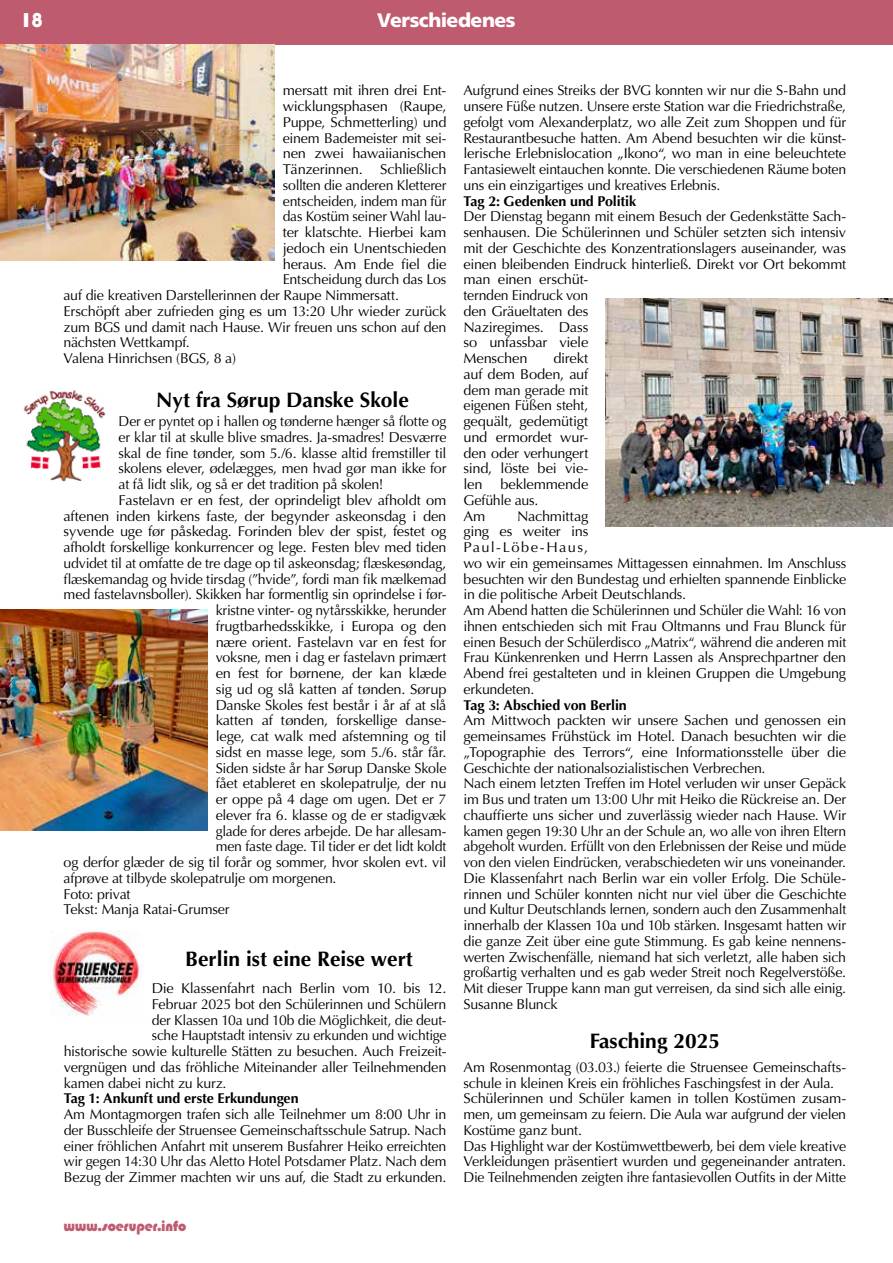
<style>
.page{position:relative;width:893px;height:1263px;background:#fff}
.page>*{position:absolute;margin:0;border:0;box-sizing:border-box;transform-origin:0 0}
.t1{font:700 21px "Optima";color:#000}
.t2{font:900 19.5px "Frutiger LT Std";letter-spacing:-.025em;color:#fff}
.t3{font:900 19.5px "Blippo BT";color:#fff}
.t4{font:14.25px/15.8px "Optima";letter-spacing:-.015em;color:#000}
.t5{font:700 14.25px "Optima";letter-spacing:-.005em;color:#000}
.t6{font:900 14.25px "Blippo BT";color:#bf5b6f}
</style>
<div class="page">
<div style="left:0;top:0;width:893px;height:45px;background:#bf5b6f"></div>
<img style="left:0;top:45px;width:274px;height:215px">
<img style="left:23px;top:388px;width:83px;height:93px">
<img style="left:0;top:609px;width:207px;height:221px">
<img style="left:50px;top:930px;width:92px;height:86px">
<img style="left:605px;top:299px;width:288px;height:228px">
<h2 class="t3" style="left:21px;top:8px;width:23px">18</h2>
<h2 class="t2" style="left:377px;top:9px;width:140px">Verschiedenes</h2>
<p class="t4" style="left:283px;top:83px;width:165px">mersatt mit ihren drei Ent-</p>
<p class="t4" style="left:283px;top:98px;width:165px">wicklungsphasen (Raupe,</p>
<p class="t4" style="left:283px;top:114px;width:165px">Puppe, Schmetterling) und</p>
<p class="t4" style="left:283px;top:130px;width:165px">einem Bademeister mit sei-</p>
<p class="t4" style="left:283px;top:146px;width:165px">nen zwei hawaiianischen</p>
<p class="t4" style="left:283px;top:161px;width:165px">Tänzerinnen. Schließlich</p>
<p class="t4" style="left:283px;top:177px;width:165px">sollten die anderen Kletterer</p>
<p class="t4" style="left:283px;top:193px;width:165px">entscheiden, indem man für</p>
<p class="t4" style="left:283px;top:209px;width:165px">das Kostüm seiner Wahl lau-</p>
<p class="t4" style="left:283px;top:224px;width:165px">ter klatschte. Hierbei kam</p>
<p class="t4" style="left:283px;top:240px;width:165px">jedoch ein Unentschieden</p>
<p class="t4" style="left:283px;top:256px;width:165px">heraus. Am Ende fiel die</p>
<p class="t4" style="left:283px;top:272px;width:165px">Entscheidung durch das Los</p>
<p class="t4" style="left:64px;top:287px;width:337px">auf die kreativen Darstellerinnen der Raupe Nimmersatt.</p>
<p class="t4" style="left:64px;top:303px;width:384px">Erschöpft aber zufrieden ging es um 13:20 Uhr wieder zurück</p>
<p class="t4" style="left:64px;top:319px;width:384px">zum BGS und damit nach Hause. Wir freuen uns schon auf den</p>
<p class="t4" style="left:64px;top:335px;width:128px">nächsten Wettkampf.</p>
<p class="t4" style="left:64px;top:350px;width:174px">Valena Hinrichsen (BGS, 8 a)</p>
<h1 class="t1" style="left:156px;top:388px;width:254px">Nyt fra Sørup Danske Skole</h1>
<p class="t4" style="left:119px;top:413px;width:329px">Der er pyntet op i hallen og tønderne hænger så flotte og</p>
<p class="t4" style="left:119px;top:429px;width:329px">er klar til at skulle blive smadres. Ja-smadres! Desværre</p>
<p class="t4" style="left:119px;top:445px;width:329px">skal de fine tønder, som 5./6. klasse altid fremstiller til</p>
<p class="t4" style="left:119px;top:461px;width:329px">skolens elever, ødelægges, men hvad gør man ikke for</p>
<p class="t4" style="left:119px;top:476px;width:267px">at få lidt slik, og så er det tradition på skolen!</p>
<p class="t4" style="left:119px;top:492px;width:329px">Fastelavn er en fest, der oprindeligt blev afholdt om</p>
<p class="t4" style="left:64px;top:508px;width:384px">aftenen inden kirkens faste, der begynder askeonsdag i den</p>
<p class="t4" style="left:64px;top:524px;width:384px">syvende uge før påskedag. Forinden blev der spist, festet og</p>
<p class="t4" style="left:64px;top:539px;width:384px">afholdt forskellige konkurrencer og lege. Festen blev med tiden</p>
<p class="t4" style="left:64px;top:555px;width:384px">udvidet til at omfatte de tre dage op til askeonsdag; flæskesøndag,</p>
<p class="t4" style="left:64px;top:571px;width:384px">flæskemandag og hvide tirsdag (”hvide”, fordi man fik mælkemad</p>
<p class="t4" style="left:64px;top:587px;width:384px">med fastelavnsboller). Skikken har formentlig sin oprindelse i før-</p>
<p class="t4" style="left:216px;top:602px;width:232px">kristne vinter- og nytårsskikke, herunder</p>
<p class="t4" style="left:216px;top:618px;width:232px">frugtbarhedsskikke, i Europa og den</p>
<p class="t4" style="left:216px;top:634px;width:232px">nære orient. Fastelavn var en fest for</p>
<p class="t4" style="left:216px;top:650px;width:232px">voksne, men i dag er fastelavn primært</p>
<p class="t4" style="left:216px;top:665px;width:232px">en fest for børnene, der kan klæde</p>
<p class="t4" style="left:216px;top:681px;width:232px">sig ud og slå katten af tønden. Sørup</p>
<p class="t4" style="left:216px;top:697px;width:232px">Danske Skoles fest består i år af at slå</p>
<p class="t4" style="left:216px;top:713px;width:232px">katten af tønden, forskellige danse-</p>
<p class="t4" style="left:216px;top:728px;width:232px">lege, cat walk med afstemning og til</p>
<p class="t4" style="left:216px;top:744px;width:232px">sidst en masse lege, som 5./6. står får.</p>
<p class="t4" style="left:216px;top:760px;width:232px">Siden sidste år har Sørup Danske Skole</p>
<p class="t4" style="left:216px;top:776px;width:232px">fået etableret en skolepatrulje, der nu</p>
<p class="t4" style="left:216px;top:791px;width:232px">er oppe på 4 dage om ugen. Det er 7</p>
<p class="t4" style="left:216px;top:807px;width:232px">elever fra 6. klasse og de er stadigvæk</p>
<p class="t4" style="left:216px;top:823px;width:232px">glade for deres arbejde. De har allesam-</p>
<p class="t4" style="left:216px;top:839px;width:232px">men faste dage. Til tider er det lidt koldt</p>
<p class="t4" style="left:64px;top:854px;width:384px">og derfor glæder de sig til forår og sommer, hvor skolen evt. vil</p>
<p class="t4" style="left:64px;top:870px;width:274px">afprøve at tilbyde skolepatrulje om morgenen.</p>
<p class="t4" style="left:64px;top:886px;width:68px">Foto: privat</p>
<p class="t4" style="left:64px;top:902px;width:168px">Tekst: Manja Ratai-Grumser</p>
<h1 class="t1" style="left:185px;top:947px;width:229px">Berlin ist eine Reise wert</h1>
<p class="t4" style="left:152px;top:980px;width:296px">Die Klassenfahrt nach Berlin vom 10. bis 12.</p>
<p class="t4" style="left:152px;top:996px;width:296px">Februar 2025 bot den Schülerinnen und Schülern</p>
<p class="t4" style="left:152px;top:1012px;width:296px">der Klassen 10a und 10b die Möglichkeit, die deut-</p>
<p class="t4" style="left:152px;top:1028px;width:296px">sche Hauptstadt intensiv zu erkunden und wichtige</p>
<p class="t4" style="left:64px;top:1043px;width:384px">historische sowie kulturelle Stätten zu besuchen. Auch Freizeit-</p>
<p class="t4" style="left:64px;top:1059px;width:384px">vergnügen und das fröhliche Miteinander aller Teilnehmenden</p>
<p class="t4" style="left:64px;top:1075px;width:164px">kamen dabei nicht zu kurz.</p>
<p class="t5" style="left:64px;top:1090px;width:236px">Tag 1: Ankunft und erste Erkundungen</p>
<p class="t4" style="left:64px;top:1106px;width:384px;text-align:justify">Am Montagmorgen trafen sich alle Teilnehmer um 8:00 Uhr in der Busschleife der Struensee Gemeinschaftsschule Satrup. Nach einer fröhlichen Anfahrt mit unserem Busfahrer Heiko erreichten wir gegen 14:30 Uhr das Aletto Hotel Potsdamer Platz. Nach dem Bezug der Zimmer machten wir uns auf, die Stadt zu erkunden.</p>
<p class="t6" style="left:64px;top:1217px;width:124px">www.soeruper.info</p>
<p class="t4" style="left:463px;top:83px;width:384px;text-align:justify">Aufgrund eines Streiks der BVG konnten wir nur die S-Bahn und unsere Füße nutzen. Unsere erste Station war die Friedrichstraße, gefolgt vom Alexanderplatz, wo alle Zeit zum Shoppen und für Restaurantbesuche hatten. Am Abend besuchten wir die künst&shy;lerische Erlebnislocation „Ikono“, wo man in eine beleuchtete Fantasiewelt eintauchen konnte. Die verschiedenen Räume boten uns ein einzigartiges und kreatives Erlebnis.</p>
<p class="t5" style="left:463px;top:192px;width:174px">Tag 2: Gedenken und Politik</p>
<p class="t4" style="left:463px;top:209px;width:384px">Der Dienstag begann mit einem Besuch der Gedenkstätte Sach&shy;senhausen. Die Schülerinnen und Schüler setzten sich intensiv mit der Geschichte des Konzentrationslagers auseinander, was einen bleibenden Eindruck hinterließ. Direkt vor Ort bekommt man einen erschüt-<br>ternden Eindruck von<br>den Gräueltaten des<br>Naziregimes. Dass<br>so unfassbar viele<br>Menschen</p>
<p class="t4" style="left:463px;top:350px;width:126px;text-indent:90px">direkt auf dem Boden, auf dem man gerade mit eigenen Füßen steht, gequält, gedemütigt und ermordet wur&shy;den oder verhungert sind, löste bei vie&shy;len beklemmende<br>Gefühle aus.<br>Am</p>
<p class="t4" style="left:463px;top:508px;width:384px;text-indent:54px">Nachmittag<br>ging es weiter ins<br>Paul-Löbe-Haus,<br>wo wir ein gemeinsames Mittagessen einnahmen. Im Anschluss besuchten wir den Bundestag und erhielten spannende Einblicke in die politische Arbeit Deutschlands.<br>Am Abend hatten die Schülerinnen und Schüler die Wahl: 16 von ihnen entschieden sich mit Frau Oltmanns und Frau Blunck für einen Besuch der Schülerdisco „Matrix“, während die anderen mit Frau Künkenrenken und Herrn Lassen als Ansprechpartner den Abend frei gestalteten und in kleinen Gruppen die Umgebung erkundeten.</p>
<p class="t5" style="left:463px;top:696px;width:165px">Tag 3: Abschied von Berlin</p>
<p class="t4" style="left:463px;top:713px;width:384px">Am Mittwoch packten wir unsere Sachen und genossen ein gemeinsames Frühstück im Hotel. Danach besuchten wir die „Topographie des Terrors“, eine Informationsstelle über die Geschichte der nationalsozialistischen Verbrechen.<br>Nach einem letzten Treffen im Hotel verluden wir unser Gepäck im Bus und traten um 13:00 Uhr mit Heiko die Rückreise an. Der chauffierte uns sicher und zuverlässig wieder nach Hause. Wir kamen gegen 19:30 Uhr an der Schule an, wo alle von ihren Eltern abgeholt wurden. Erfüllt von den Erlebnissen der Reise und müde von den vielen Eindrücken, verabschiedeten wir uns voneinander.<br>Die Klassenfahrt nach Berlin war ein voller Erfolg. Die Schüle&shy;rinnen und Schüler konnten nicht nur viel über die Geschichte und Kultur Deutschlands lernen, sondern auch den Zusammenhalt innerhalb der Klassen 10a und 10b stärken. Insgesamt hatten wir die ganze Zeit über eine gute Stimmung. Es gab keine nennens&shy;werten Zwischenfälle, niemand hat sich verletzt, alle haben sich großartig verhalten und es gab weder Streit noch Regelverstöße.<br>Mit dieser Truppe kann man gut verreisen, da sind sich alle einig.<br>Susanne Blunck</p>
<h1 class="t1" style="left:590px;top:1028px;width:132px">Fasching 2025</h1>
<p class="t4" style="left:463px;top:1059px;width:384px">Am Rosenmontag (03.03.) feierte die Struensee Gemeinschafts&shy;schule in kleinen Kreis ein fröhliches Faschingsfest in der Aula.<br>Schülerinnen und Schüler kamen in tollen Kostümen zusam&shy;men, um gemeinsam zu feiern. Die Aula war aufgrund der vielen Kostüme ganz bunt.<br>Das Highlight war der Kostümwettbewerb, bei dem viele kreative Verkleidungen präsentiert wurden und gegeneinander antraten.<br>Die Teilnehmenden zeigten ihre fantasievollen Outfits in der Mitte</p>
</div>
